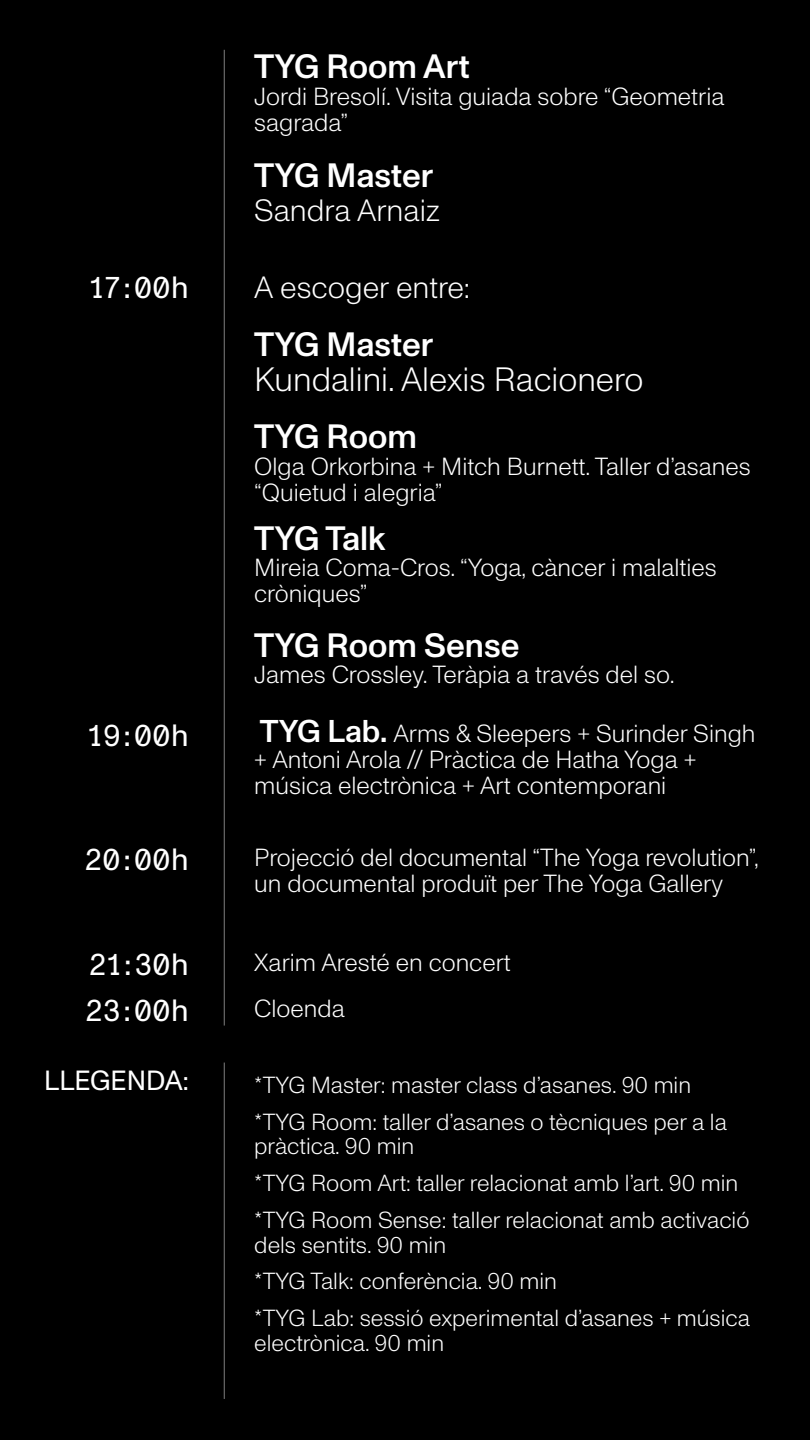
<style>
.page{position:relative;width:810px;height:1440px;background:#000}
.page>*{position:absolute;margin:0;border:0;box-sizing:border-box;transform-origin:0 0}
.t1{font:500 33.75px "ABC Monument Grotesk Unlicensed Trial";color:#fff}
.t2{font:300 33.75px "ABC Monument Grotesk Unlicensed Trial";color:#fff}
.t3{font:30.75px "ABC Monument Grotesk Semi Mono Unlicensed Trial Regular";color:#fff}
.t4{font:300 30.75px "ABC Monument Grotesk Unlicensed Trial";color:#fff}
.t5{font:27.75px "ABC Monument Grotesk Unlicensed Trial";color:#fff}
.t6{font:300 24.75px/26.2px "ABC Monument Grotesk Unlicensed Trial";color:#fff}
.t7{font:300 23.25px/36.8px "ABC Monument Grotesk Unlicensed Trial";color:#fff}
.s1{font-weight:500;font-size:31.5px}
</style>
<div class="page">
<hr style="left:224px;top:50px;width:1px;height:976px;background:#808080">
<hr style="left:224px;top:1063px;width:1px;height:336px;background:#808080">
<h1 class="t1" style="left:254px;top:47px;width:217px">TYG Room Art</h1>
<p class="t6" style="left:254px;top:83px;width:472px">Jordi Bresolí. Visita guiada sobre “Geometria sagrada”</p>
<h1 class="t1" style="left:254px;top:156px;width:181px">TYG Master</h1>
<p class="t4" style="left:254px;top:193px;width:187px">Sandra Arnaiz</p>
<p class="t3" style="left:89px;top:269px;width:101px">17:00h</p>
<p class="t4" style="left:254px;top:270px;width:217px">A escoger entre:</p>
<p class="t3" style="left:88px;top:718px;width:103px">19:00h</p>
<p class="t3" style="left:85px;top:842px;width:106px">20:00h</p>
<h1 class="t1" style="left:254px;top:324px;width:181px">TYG Master</h1>
<h1 class="t2" style="left:254px;top:360px;width:391px">Kundalini. Alexis Racionero</h1>
<h1 class="t1" style="left:254px;top:417px;width:164px">TYG Room</h1>
<p class="t6" style="left:254px;top:453px;width:498px">Olga Orkorbina + Mitch Burnett. Taller d’asanes “Quietud i alegria”</p>
<h1 class="t1" style="left:254px;top:518px;width:133px">TYG Talk</h1>
<p class="t6" style="left:254px;top:554px;width:464px">Mireia Coma-Cros. “Yoga, càncer i malalties cròniques”</p>
<h1 class="t1" style="left:254px;top:626px;width:267px">TYG Room Sense</h1>
<p class="t6" style="left:254px;top:662px;width:422px">James Crossley. Teràpia a través del so.</p>
<p class="t6" style="left:254px;top:720px;width:503px"><span class="s1">TYG Lab.</span> Arms &amp; Sleepers + Surinder Singh + Antoni Arola // Pràctica de Hatha Yoga + música electrònica + Art contemporani</p>
<p class="t6" style="left:254px;top:844px;width:506px">Projecció del documental “The Yoga revolution”, un documental produït per The Yoga Gallery</p>
<p class="t3" style="left:89px;top:947px;width:102px">21:30h</p>
<p class="t6" style="left:254px;top:949px;width:258px">Xarim Aresté en concert</p>
<p class="t3" style="left:85px;top:992px;width:105px">23:00h</p>
<p class="t6" style="left:254px;top:995px;width:92px">Cloenda</p>
<p class="t5" style="left:44px;top:1064px;width:146px">LLEGENDA:</p>
<p class="t7" style="left:254px;top:1066px;width:474px">*TYG Master: master class d’asanes. 90 min *TYG Room: taller d’asanes o tècniques per a la</p>
<p class="t7" style="left:254px;top:1128px;width:497px">pràctica. 90 min<br>*TYG Room Art: taller relacionat amb l’art. 90 min *TYG Room Sense: taller relacionat amb activació</p>
<p class="t7" style="left:254px;top:1226px;width:497px">dels sentits. 90 min<br>*TYG Talk: conferència. 90 min<br>*TYG Lab: sessió experimental d’asanes + música</p>
<p class="t7" style="left:254px;top:1324px;width:191px">electrònica. 90 min</p>
</div>
